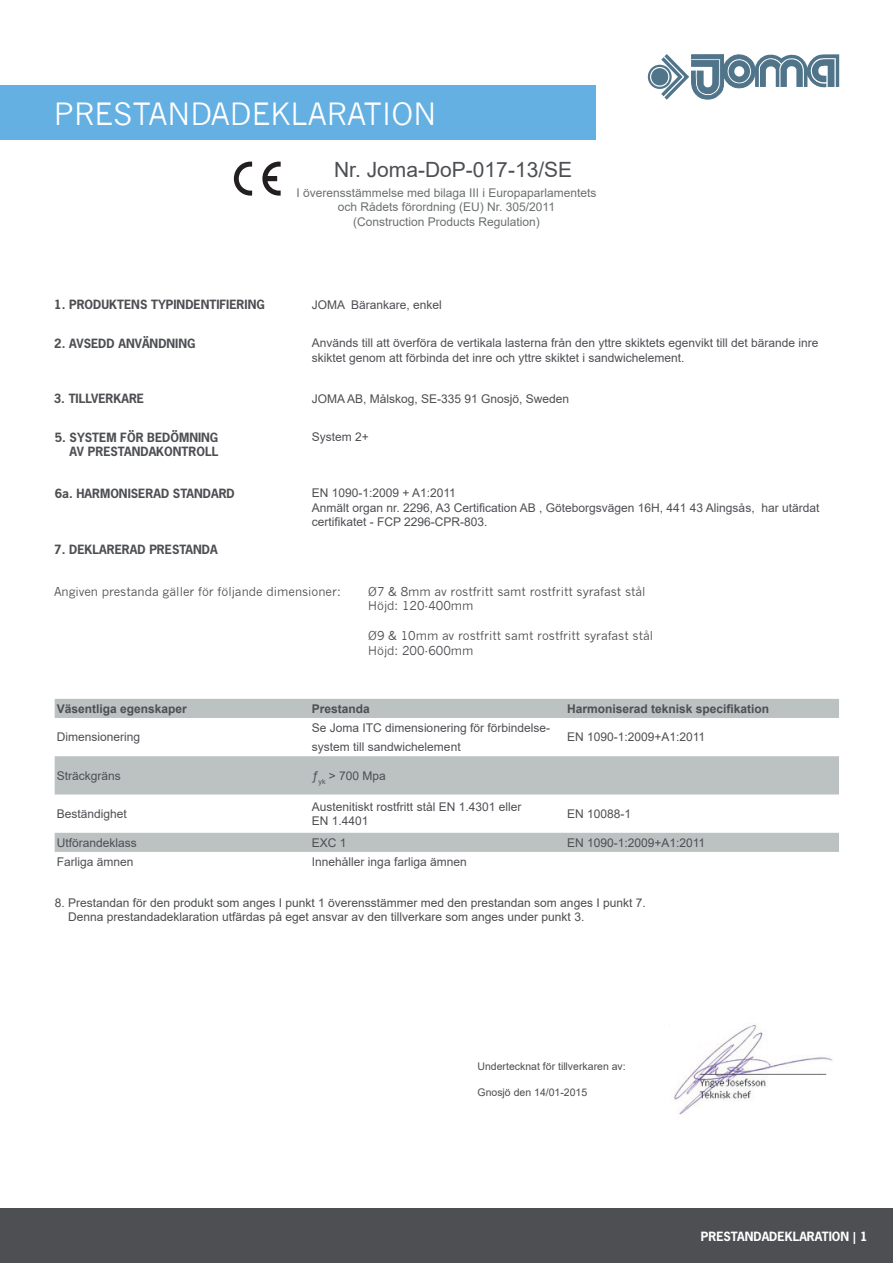
<style>
.page{position:relative;width:893px;height:1263px;background:#fff}
.page>*{position:absolute;margin:0;border:0;box-sizing:border-box;transform-origin:0 0}
.t1{font:30px "News Gothic";color:#fff}
.t2{font:21px "Arial";color:#4d4f53}
.t3{font:12px/14.4px "Arial";color:#4d4f53}
.t4{font:12px/14.4px "Arial";color:#4b4d4e}
.t5{font:12px/14.4px "News Gothic";color:#4d4f53}
.t6{font:700 12px/14.4px "News Gothic Std";color:#4d4f53;text-align:right}
.t7{font:12px/14.4px "Arial";color:#6c6f70;text-align:center}
.t8{font:700 12px "Arial";color:#4d4f53}
.t9{font:700 12px "News Gothic Std";color:#fff}
.t10{font:10.5px "Arial";color:#4b4d4e}
</style>
<div class="page">
<img style="left:674px;top:1024px;width:159px;height:91px">
<svg style="left:648px;top:54px;width:191px;height:46px"></svg>
<div style="left:0;top:85px;width:595px;height:54px;background:#64b0e2"></div>
<svg style="left:234px;top:162px;width:18px;height:34px"></svg>
<svg style="left:262px;top:162px;width:19px;height:34px"></svg>
<svg style="left:55px;top:699px;width:784px;height:153px"></svg>
<div style="left:0;top:1209px;width:893px;height:54px;background:#4d4f53"></div>
<h1 class="t1" style="left:54px;top:97px;width:384px">PRESTANDADEKLARATION</h1>
<h2 class="t2" style="left:334px;top:155px;width:240px">Nr. Joma-DoP-017-13/SE</h2>
<p class="t6" style="left:54px;top:297px;width:212px">1. PRODUKTENS TYPINDENTIFIERING</p>
<p class="t6" style="left:54px;top:336px;width:143px">2. AVSEDD ANVÄNDNING</p>
<p class="t6" style="left:54px;top:391px;width:92px">3. TILLVERKARE</p>
<p class="t6" style="left:55px;top:430px;width:165px">5. SYSTEM FÖR BEDÖMNING<br>AV PRESTANDAKONTROLL</p>
<p class="t6" style="left:55px;top:486px;width:182px">6a. HARMONISERAD STANDARD</p>
<p class="t6" style="left:54px;top:542px;width:165px">7. DEKLARERAD PRESTANDA</p>
<p class="t7" style="left:296px;top:185px;width:302px">I överensstämmelse med bilaga III i Europaparlamentets och Rådets förordning (EU) Nr. 305/2011<br>(Construction Products Regulation)</p>
<p class="t3" style="left:312px;top:297px;width:132px">JOMA Bärankare, enkel</p>
<p class="t3" style="left:312px;top:336px;width:508px">Används till att överföra de vertikala lasterna från den yttre skiktets egenvikt till det bärande inre skiktet genom att förbinda det inre och yttre skiktet i sandwichelement.</p>
<p class="t3" style="left:312px;top:391px;width:259px">JOMA AB, Målskog, SE-335 91 Gnosjö, Sweden</p>
<p class="t3" style="left:312px;top:430px;width:59px">System 2+</p>
<p class="t3" style="left:312px;top:486px;width:509px">EN 1090-1:2009 + A1:2011<br>Anmält organ nr. 2296, A3 Certification AB , Göteborgsvägen 16H, 441 43 Alingsås, har utärdat certifikatet - FCP 2296-CPR-803.</p>
<p class="t5" style="left:54px;top:584px;width:288px">Angiven prestanda gäller för följande dimensioner:</p>
<p class="t5" style="left:368px;top:584px;width:279px">Ø7 &amp; 8mm av rostfritt samt rostfritt syrafast stål<br>Höjd: 120-400mm</p>
<p class="t5" style="left:368px;top:629px;width:286px">Ø9 &amp; 10mm av rostfritt samt rostfritt syrafast stål<br>Höjd: 200-600mm</p>
<p class="t8" style="left:57px;top:700px;width:132px">Väsentliga egenskaper</p>
<p class="t8" style="left:312px;top:700px;width:60px">Prestanda</p>
<p class="t8" style="left:567px;top:700px;width:204px">Harmoniserad teknisk specifikation</p>
<p class="t3" style="left:57px;top:730px;width:85px">Dimensionering</p>
<p class="t3" style="left:312px;top:718px;width:240px;line-height:19.5px">Se Joma ITC dimensionering för förbindelse&shy;system till sandwichelement</p>
<p class="t3" style="left:567px;top:730px;width:140px">EN 1090-1:2009+A1:2011</p>
<p class="t3" style="left:57px;top:768px;width:66px">Sträckgräns</p>
<p class="t3" style="left:312px;top:768px;width:76px">ƒ<sub>yk</sub> &gt; 700 Mpa</p>
<p class="t3" style="left:57px;top:806px;width:72px">Beständighet</p>
<p class="t3" style="left:312px;top:799px;width:211px">Austenitiskt rostfritt stål EN 1.4301 eller<br>EN 1.4401</p>
<p class="t3" style="left:567px;top:806px;width:66px">EN 10088-1</p>
<p class="t3" style="left:57px;top:835px;width:82px">Utförandeklass</p>
<p class="t3" style="left:312px;top:835px;width:36px">EXC 1</p>
<p class="t3" style="left:567px;top:835px;width:140px">EN 1090-1:2009+A1:2011</p>
<p class="t3" style="left:57px;top:854px;width:78px">Farliga ämnen</p>
<p class="t3" style="left:312px;top:854px;width:156px">Innehåller inga farliga ämnen</p>
<p class="t4" style="left:68px;top:895px;width:579px;text-indent:-13px">8. Prestandan för den produkt som anges I punkt 1 överensstämmer med den prestandan som anges I punkt 7.<br>Denna prestandadeklaration utfärdas på eget ansvar av den tillverkare som anges under punkt 3.</p>
<p class="t10" style="left:477px;top:1059px;width:150px">Undertecknat för tillverkaren av:</p>
<p class="t10" style="left:477px;top:1085px;width:111px">Gnosjö den 14/01-2015</p>
<p class="t9" style="left:701px;top:1228px;width:168px">PRESTANDADEKLARATION | 1</p>
</div>
